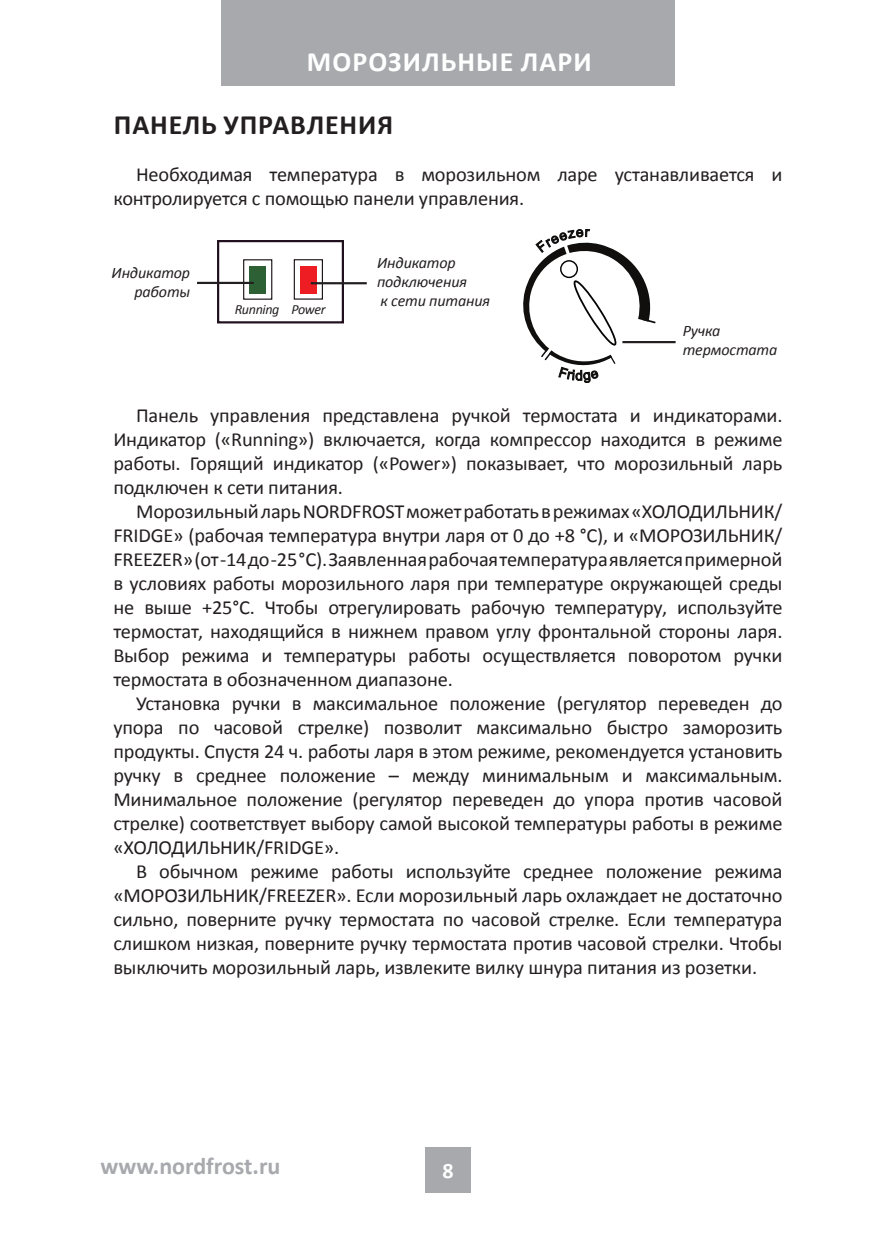
<style>
.page{position:relative;width:896px;height:1248px;background:#fff}
.page>*{position:absolute;margin:0;border:0;box-sizing:border-box;transform-origin:0 0}
.t1{font:700 28px "Calibri";letter-spacing:.03em;color:#231f20}
.t2{font:700 28px "Calibri";letter-spacing:.04em;color:#fff}
.t3{font:700 24px "Calibri";color:#a8a9ad}
.t4{font:700 22px "Calibri";color:#fff}
.t5{font:20px/24px "Calibri";letter-spacing:-.01em;color:#231f20;text-align:justify}
.t6{font:italic 16px/19.2px "Calibri";letter-spacing:-.01em;color:#231f20}
.t7{font:italic 14px "Calibri";letter-spacing:-.025em;color:#231f20}
</style>
<div class="page">
<div style="left:221px;top:0;width:454px;height:85px;background:#a8a9ad"></div>
<div style="left:425px;top:1147px;width:46px;height:45px;background:#a8a9ad"></div>
<div style="left:249px;top:266px;width:16px;height:27px;background:#2d6035"></div>
<div style="left:300px;top:267px;width:17px;height:27px;background:#ee1d23"></div>
<div style="left:217px;top:240px;width:127px;height:83px;border:2px solid #20101e"></div>
<div style="left:243px;top:259px;width:29px;height:41px;border:1px solid #0e0608"></div>
<div style="left:294px;top:259px;width:29px;height:40px;border:1px solid #0e0608"></div>
<hr style="left:622px;top:341px;width:53px;height:2px;background:#231f20">
<hr style="left:311px;top:282px;width:56px;height:2px;background:#231f20">
<hr style="left:197px;top:282px;width:57px;height:2px;background:#231f20">
<svg style="left:523px;top:229px;width:132px;height:154px"></svg>
<div style="left:560px;top:260px;width:18px;height:18px;border:1px solid #040503;border-radius:50%"></div>
<h1 class="t2" style="left:307px;top:44px;width:286px">МОРОЗИЛЬНЫЕ ЛАРИ</h1>
<h1 class="t1" style="left:114px;top:107px;width:281px">ПАНЕЛЬ УПРАВЛЕНИЯ</h1>
<p class="t5" style="left:113px;top:162px;width:670px;text-indent:23px">Необходимая температура в морозильном ларе устанавливается и контролируется с помощью панели управления.</p>
<p class="t6" style="left:112px;top:262px;width:80px;text-align:right">Индикатор работы</p>
<p class="t7" style="left:235px;top:301px;width:92px">Running Power</p>
<p class="t6" style="left:377px;top:252px;width:114px">Индикатор подключения<br>к сети питания</p>
<p class="t6" style="left:683px;top:320px;width:96px">Ручка термостата</p>
<p class="t5" style="left:113px;top:403px;width:670px;text-indent:23px">Панель управления представлена ручкой термостата и индикаторами.<br>Индикатор («Running») включается, когда компрессор находится в режиме работы. Горящий индикатор («Power») показывает, что морозильный ларь подключен к сети питания.</p>
<p class="t5" style="left:113px;top:499px;width:670px;text-indent:23px">Морозильный ларь NORDFROST может работать в режимах «ХОЛОДИЛЬНИК/ FRIDGE» (рабочая температура внутри ларя от 0 до +8 °C), и «МОРОЗИЛЬНИК/ FREEZER» (от -14 до -25 °C). Заявленная рабочая температура является примерной в условиях работы морозильного ларя при температуре окружающей среды не выше +25°С. Чтобы отрегулировать рабочую температуру, используйте термостат, находящийся в нижнем правом углу фронтальной стороны ларя.<br>Выбор режима и температуры работы осуществляется поворотом ручки термостата в обозначенном диапазоне.</p>
<p class="t5" style="left:113px;top:691px;width:671px;text-indent:23px">Установка ручки в максимальное положение (регулятор переведен до упора по часовой стрелке) позволит максимально быстро заморозить продукты. Спустя 24 ч. работы ларя в этом режиме, рекомендуется установить ручку в среднее положение – между минимальным и максимальным.<br>Минимальное положение (регулятор переведен до упора против часовой стрелке) соответствует выбору самой высокой температуры работы в режиме «ХОЛОДИЛЬНИК/FRIDGE».</p>
<p class="t5" style="left:113px;top:859px;width:670px;text-indent:23px">В обычном режиме работы используйте среднее положение режима «МОРОЗИЛЬНИК/FREEZER». Если морозильный ларь охлаждает не достаточно сильно, поверните ручку термостата по часовой стрелке. Если температура слишком низкая, поверните ручку термостата против часовой стрелки. Чтобы выключить морозильный ларь, извлеките вилку шнура питания из розетки.</p>
<p class="t3" style="left:100px;top:1150px;width:182px">www.nordfrost.ru</p>
<p class="t4" style="left:442px;top:1155px;width:13px">8</p>
</div>
